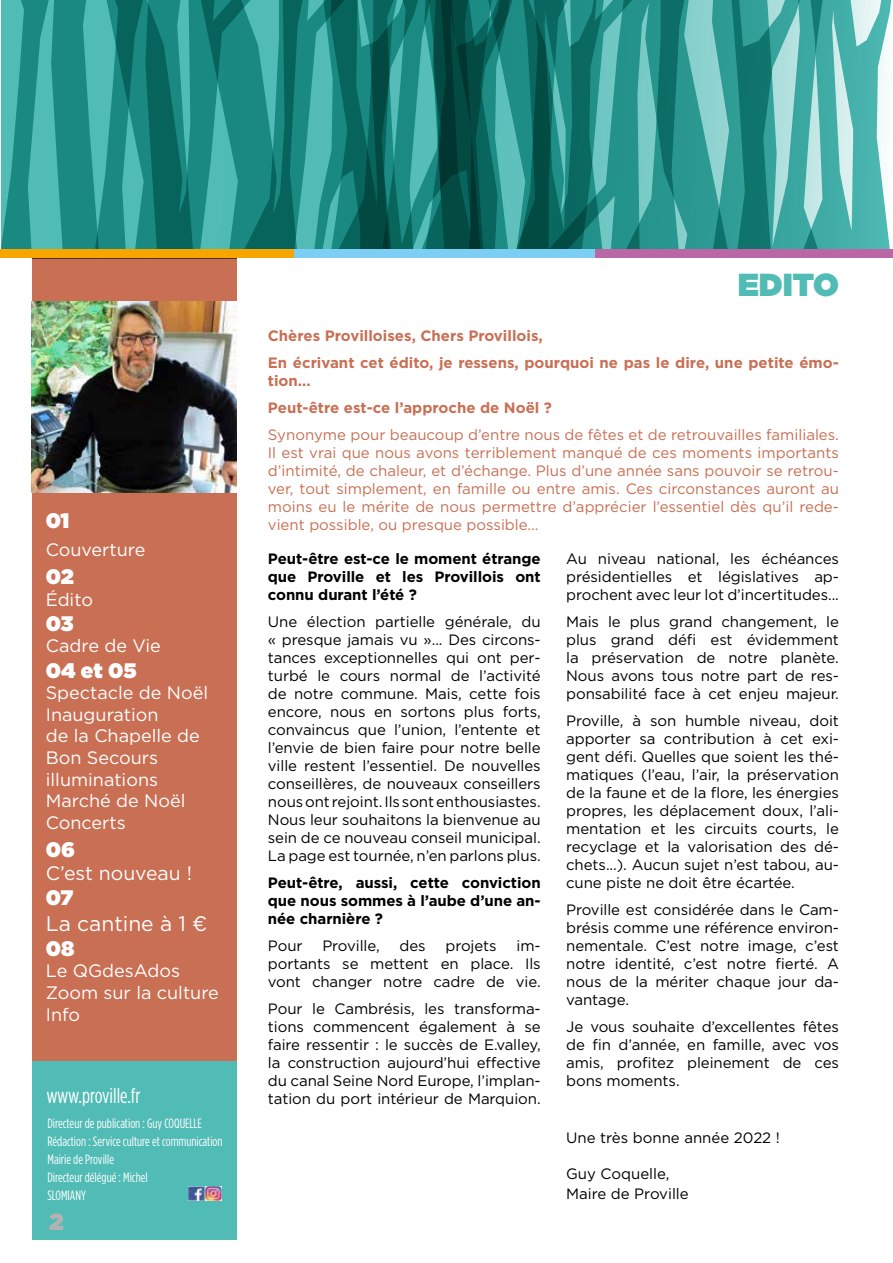
<style>
.page{position:relative;width:893px;height:1263px;background:#fff}
.page>*{position:absolute;margin:0;border:0;box-sizing:border-box;transform-origin:0 0}
.t1{font:900 31.8px "Gotham";color:#51bbb6}
.t2{font:900 23.4px "Gotham";color:#b3b2b2}
.t3{font:21.15px "Gotham Condensed";color:#fff}
.t4{font:900 21px "Gotham";color:#fff}
.t5{font:21px "Gotham";color:#fff}
.t6{font:19.5px "Gotham";color:#fff}
.t7{font:18px/21.6px "Gotham";color:#fff}
.t8{font:15px/18px "Gotham";letter-spacing:-.005em;color:#000;text-align:justify}
.t9{font:15px/18px "Gotham";color:#c86f54;text-align:justify}
.t10{font:700 15px/18px "Gotham";letter-spacing:-.005em;color:#000;text-align:justify}
.t11{font:700 15px/27px "Gotham";color:#c86f54}
.t12{font:13.5px/18px "Gotham Condensed";color:#fff}
</style>
<div class="page">
<div style="left:32px;top:258px;width:204px;height:803px;background:#c86f54"></div>
<div style="left:32px;top:1061px;width:204px;height:178px;background:#51bbb6"></div>
<img style="left:206px;top:1186px;width:15px;height:14px">
<img style="left:189px;top:1186px;width:15px;height:14px">
<svg style="left:827px;top:0;width:66px;height:250px;background:#7cc7c4"></svg>
<svg style="left:0;top:0;width:314px;height:250px;background:#28928a"></svg>
<svg style="left:314px;top:0;width:513px;height:250px;background:#2c8c85"></svg>
<div style="left:0;top:250px;width:296px;height:8px;background:#f7a600"></div>
<div style="left:295px;top:250px;width:301px;height:8px;background:#7ccef5"></div>
<div style="left:595px;top:250px;width:298px;height:8px;background:#bb66a5"></div>
<img style="left:32px;top:302px;width:204px;height:191px">
<h3 class="t4" style="left:46px;top:505px;width:25px">01</h3>
<p class="t7" style="left:46px;top:538px;width:101px">Couverture</p>
<h3 class="t4" style="left:46px;top:561px;width:30px">02</h3>
<p class="t7" style="left:46px;top:588px;width:49px">Édito</p>
<h3 class="t4" style="left:46px;top:608px;width:29px">03</h3>
<p class="t7" style="left:46px;top:635px;width:117px">Cadre de Vie</p>
<h3 class="t4" style="left:46px;top:655px;width:92px">04 et 05</h3>
<p class="t7" style="left:46px;top:682px;width:164px">Spectacle de Noël<br>Inauguration<br>de la Chapelle de<br>Bon Secours illuminations<br>Marché de Noël<br>Concerts</p>
<h3 class="t4" style="left:46px;top:834px;width:31px">06</h3>
<h3 class="t6" style="left:46px;top:861px;width:148px">C’est nouveau !</h3>
<h3 class="t4" style="left:46px;top:883px;width:29px">07</h3>
<h3 class="t5" style="left:46px;top:910px;width:163px">La cantine à 1 €</h3>
<h3 class="t4" style="left:46px;top:933px;width:30px">08</h3>
<p class="t7" style="left:46px;top:960px;width:175px">Le QGdesAdos<br>Zoom sur la culture<br>Info</p>
<h3 class="t3" style="left:46px;top:1083px;width:96px">www.proville.fr</h3>
<p class="t12" style="left:48px;top:1114px;width:177px">Directeur de publication : Guy COQUELLE<br>Rédaction : Service culture et communication<br>Mairie de Proville<br>Directeur délégué : Michel<br>SLOMIANY</p>
<h2 class="t2" style="left:49px;top:1205px;width:16px">2</h2>
<h1 class="t1" style="left:738px;top:262px;width:103px">EDITO</h1>
<p class="t11" style="left:268px;top:322px;width:572px">Chères Provilloises, Chers Provillois,<br>En écrivant cet édito, je ressens, pourquoi ne pas le dire, une petite émo-</p>
<p class="t11" style="left:268px;top:367px;width:286px">tion...<br>Peut-être est-ce l’approche de Noël ?</p>
<p class="t9" style="left:268px;top:425px;width:573px">Synonyme pour beaucoup d’entre nous de fêtes et de retrouvailles familiales.<br>Il est vrai que nous avons terriblement manqué de ces moments importants d’intimité, de chaleur, et d’échange. Plus d’une année sans pouvoir se retrou&shy;ver, tout simplement, en famille ou entre amis. Ces circonstances auront au moins eu le mérite de nous permettre d’apprécier l’essentiel dès qu’il rede&shy;vient possible, ou presque possible...</p>
<p class="t10" style="left:268px;top:549px;width:274px">Peut-être est-ce le moment étrange que Proville et les Provillois ont connu durant l’été ?</p>
<p class="t8" style="left:268px;top:612px;width:274px">Une élection partielle générale, du « presque jamais vu »... Des circons&shy;tances exceptionnelles qui ont per&shy;turbé le cours normal de l’activité de notre commune. Mais, cette fois encore, nous en sortons plus forts, convaincus que l’union, l’entente et l’envie de bien faire pour notre belle ville restent l’essentiel. De nouvelles conseillères, de nouveaux conseillers nous ont rejoint. Ils sont enthousiastes.<br>Nous leur souhaitons la bienvenue au sein de ce nouveau conseil municipal.<br>La page est tournée, n’en parlons plus.</p>
<p class="t10" style="left:268px;top:873px;width:274px">Peut-être, aussi, cette conviction que nous sommes à l’aube d’une an&shy;née charnière ?</p>
<p class="t8" style="left:268px;top:936px;width:36px">Pour</p>
<p class="t8" style="left:322px;top:936px;width:59px">Proville,</p>
<p class="t8" style="left:400px;top:936px;width:28px">des</p>
<p class="t8" style="left:445px;top:936px;width:53px">projets</p>
<p class="t8" style="left:566px;top:549px;width:274px">Au niveau national, les échéances présidentielles et législatives ap&shy;prochent avec leur lot d’incertitudes...</p>
<p class="t8" style="left:566px;top:612px;width:274px">Mais le plus grand changement, le plus grand défi est évidemment la préservation de notre planète.<br>Nous avons tous notre part de res&shy;ponsabilité face à cet enjeu majeur.</p>
<p class="t8" style="left:566px;top:711px;width:274px">Proville, à son humble niveau, doit apporter sa contribution à cet exi&shy;gent défi. Quelles que soient les thé&shy;matiques (l’eau, l’air, la préservation de la faune et de la flore, les énergies propres, les déplacement doux, l’ali&shy;mentation et les circuits courts, le recyclage et la valorisation des dé&shy;chets...). Aucun sujet n’est tabou, au&shy;cune piste ne doit être écartée.</p>
<p class="t8" style="left:566px;top:900px;width:274px">Proville est considérée dans le Cam&shy;brésis comme une référence environ&shy;nementale. C’est notre image, c’est notre identité, c’est notre fierté. A nous de la mériter chaque jour da&shy;vantage.</p>
<p class="t8" style="left:566px;top:1017px;width:274px">Je vous souhaite d’excellentes fêtes de fin d’année, en famille, avec vos amis, profitez pleinement de ces bons moments.</p>
<p class="t8" style="left:268px;top:936px;width:274px;text-indent:249px">im&shy;portants se mettent en place. Ils vont changer notre cadre de vie.</p>
<p class="t8" style="left:268px;top:999px;width:274px">Pour le Cambrésis, les transforma&shy;tions commencent également à se faire ressentir : le succès de E.valley, la construction aujourd’hui effective du canal Seine Nord Europe, l’implan&shy;tation du port intérieur de Marquion.</p>
<p class="t8" style="left:566px;top:1128px;width:215px">Une très bonne année 2022 !</p>
<p class="t8" style="left:566px;top:1163px;width:124px;line-height:19.8px">Guy Coquelle,<br>Maire de Proville</p>
</div>
